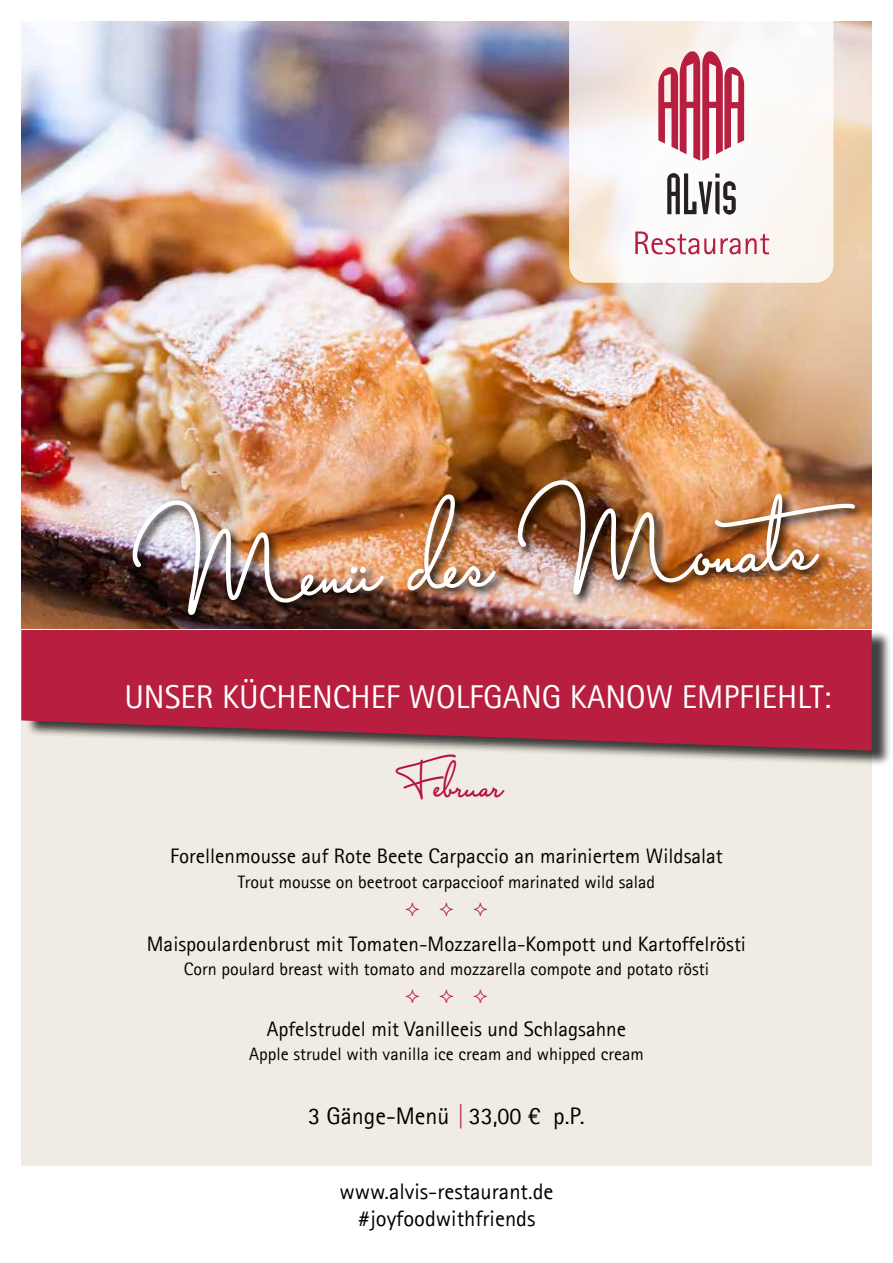
<style>
.page{position:relative;width:893px;height:1263px;background:#fff}
.page>*{position:absolute;margin:0;border:0;box-sizing:border-box;transform-origin:0 0}
.t1{font:97.5px "Capistrano BF";color:#fff}
.t2{font:45px "Capistrano BF";color:#b5123e}
.t3{font:33px "Agfa Rotis Sans Serif";color:#fff}
.t4{font:24px "Agfa Rotis Sans Serif";color:#000}
.t5{font:22.5px/27px "Agfa Rotis Sans Serif";color:#000;text-align:center}
.t6{font:21px "Agfa Rotis Sans Serif";color:#000}
.t7{font:18px "Agfa Rotis Sans Serif";color:#000}
.s1{font-style:italic;color:#b71e3f}
</style>
<div class="page">
<img style="left:21px;top:21px;width:851px;height:607px">
<div style="left:21px;top:682px;width:851px;height:484px;background:#f0ece3"></div>
<svg style="left:569px;top:21px;width:264px;height:262px;fill:#fbf6f4"></svg>
<svg style="left:658px;top:49px;width:86px;height:112px"></svg>
<svg style="left:635px;top:231px;width:105px;height:23px"></svg>
<svg style="left:746px;top:233px;width:23px;height:21px"></svg>
<svg style="left:667px;top:173px;width:69px;height:42px"></svg>
<img style="left:129px;top:477px;width:738px;height:149px">
<div style="left:25px;top:630px;width:867px;height:137px;background:#000;opacity:.75"></div>
<svg style="left:21px;top:630px;width:851px;height:121px;background:#b42e4a"></svg>
<h1 class="t1" style="left:124px;top:512px;width:681px;rotate:-3deg">Menü des Monats</h1>
<h3 class="t3" style="left:124px;top:677px;width:708px">UNSER KÜCHENCHEF WOLFGANG KANOW EMPFIEHLT:</h3>
<h2 class="t2" style="left:394px;top:754px;width:106px">Februar</h2>
<p class="t6" style="left:170px;top:844px;width:554px">Forellenmousse auf Rote Beete Carpaccio an mariniertem Wildsalat</p>
<p class="t7" style="left:238px;top:871px;width:419px">Trout mousse on beetroot carpaccioof marinated wild salad</p>
<p class="t6" style="left:147px;top:931px;width:601px">Maispoulardenbrust mit Tomaten-Mozzarella-Kompott und Kartoffelrösti</p>
<p class="t7" style="left:184px;top:958px;width:527px">Corn poulard breast with tomato and mozzarella compote and potato rösti</p>
<p class="t6" style="left:267px;top:1016px;width:361px">Apfelstrudel mit Vanilleeis und Schlagsahne</p>
<p class="t7" style="left:249px;top:1043px;width:396px">Apple strudel with vanilla ice cream and whipped cream</p>
<p class="t4" style="left:308px;top:1102px;width:278px">3 Gänge-Menü <span class="s1">|</span> 33,00 € p.P.</p>
<p class="t5" style="left:339px;top:1178px;width:216px">www.alvis-restaurant.de #joyfoodwithfriends</p>
</div>
